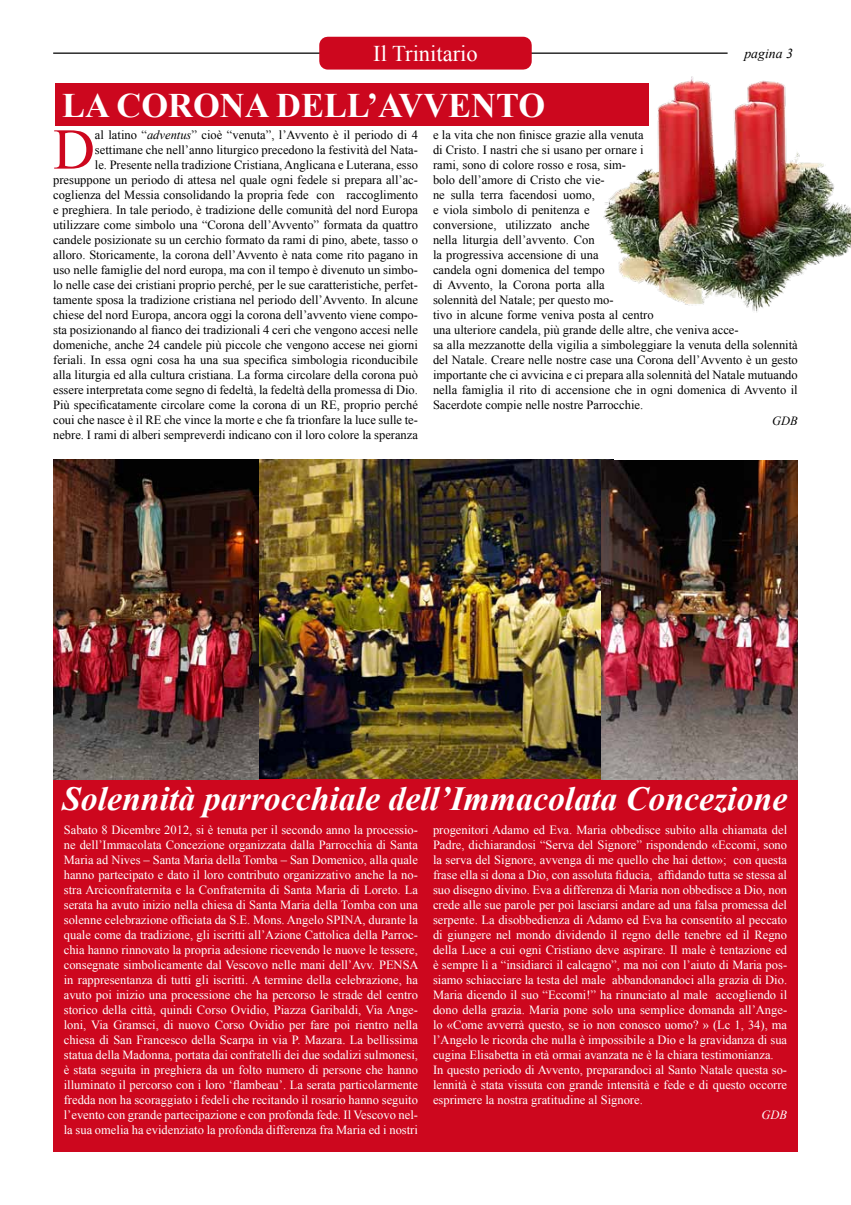
<style>
.page{position:relative;width:851px;height:1205px;background:#fff}
.page>*{position:absolute;margin:0;border:0;box-sizing:border-box;transform-origin:0 0}
.t1{font:57.75px "Times New Roman";color:#cd071e}
.t2{font:700 34.38px "Times New Roman";color:#fff}
.t3{font:italic 700 33.75px "Times New Roman";color:#fff}
.t4{font:22.5px "Times New Roman";color:#fff}
.t5{font:italic 13.75px "Times New Roman";color:#000}
.t6{font:12.5px/15px "Times New Roman";color:#fff;text-align:justify}
.t7{font:12.5px/15px "Times New Roman";color:#000;text-align:right}
.t8{font:italic 12.5px "Times New Roman";color:#000}
.t9{font:italic 12.5px "Times New Roman";color:#fff}
.s1{font-style:italic}
</style>
<div class="page">
<hr style="left:53px;top:53px;width:674px;height:1px;background:#000">
<div style="left:319px;top:37px;width:212px;height:33px;border:17px solid #cd071e"></div>
<img style="left:259px;top:460px;width:342px;height:319px">
<div style="left:55px;top:84px;width:593px;height:42px;background:#cc071e"></div>
<img style="left:601px;top:76px;width:249px;height:237px">
<div style="left:53px;top:779px;width:744px;height:373px;background:#cd071e"></div>
<img style="left:53px;top:460px;width:206px;height:319px">
<img style="left:601px;top:460px;width:196px;height:319px">
<h3 class="t4" style="left:373px;top:39px;width:106px">Il Trinitario</h3>
<p class="t5" style="left:744px;top:44px;width:50px">pagina 3</p>
<h2 class="t2" style="left:62px;top:81px;width:106px">LA CORONA</h2>
<h2 class="t2" style="left:276px;top:81px;width:148px">DELL’AVVENTO</h2>
<h1 class="t1" style="left:53px;top:110px;width:43px">D</h1>
<p class="t7" style="left:53px;top:127px;width:366px">al latino “<span class="s1">adventus</span>” cioè “venuta”, l’Avvento è il periodo di 4 settimane che nell’anno liturgico precedono la festività del Nata-<br>le. Presente nella tradizione Cristiana, Anglicana e Luterana, esso presuppone un periodo di attesa nel quale ogni fedele si prepara all’ac&shy;coglienza del Messia consolidando la propria fede con raccoglimento e preghiera. In tale periodo, è tradizione delle comunità del nord Europa utilizzare come simbolo una “Corona dell’Avvento” formata da quattro candele posizionate su un cerchio formato da rami di pino, abete, tasso o alloro. Storicamente, la corona dell’Avvento è nata come rito pagano in uso nelle famiglie del nord europa, ma con il tempo è divenuto un simbo&shy;lo nelle case dei cristiani proprio perché, per le sue caratteristiche, perfet&shy;tamente sposa la tradizione cristiana nel periodo dell’Avvento. In alcune chiese del nord Europa, ancora oggi la corona dell’avvento viene compo&shy;sta posizionando al fianco dei tradizionali 4 ceri che vengono accesi nelle domeniche, anche 24 candele più piccole che vengono accese nei giorni feriali. In essa ogni cosa ha una sua specifica simbologia riconducibile alla liturgia ed alla cultura cristiana. La forma circolare della corona può essere interpretata come segno di fedeltà, la fedeltà della promessa di Dio.<br>Più specificatamente circolare come la corona di un RE, proprio perché coui che nasce è il RE che vince la morte e che fa trionfare la luce sulle te&shy;nebre. I rami di alberi sempreverdi indicano con il loro colore la speranza</p>
<p class="t7" style="left:433px;top:127px;width:366px;text-align:left">e la vita che non finisce grazie alla venuta<br>di Cristo. I nastri che si usano per ornare i<br>rami, sono di colore rosso e rosa, sim-<br>bolo dell’amore di Cristo che vie-<br>ne sulla terra facendosi uomo,<br>e viola simbolo di penitenza e<br>conversione, utilizzato anche<br>nella liturgia dell’avvento. Con<br>la progressiva accensione di una<br>candela ogni domenica del tempo<br>di Avvento, la Corona porta alla<br>solennità del Natale; per questo mo-<br>tivo in alcune forme veniva posta al centro<br>una ulteriore candela, più grande delle altre, che veniva acce-<br>sa alla mezzanotte della vigilia a simboleggiare la venuta della solennità del Natale. Creare nelle nostre case una Corona dell’Avvento è un gesto importante che ci avvicina e ci prepara alla solennità del Natale mutuando nella famiglia il rito di accensione che in ogni domenica di Avvento il Sacerdote compie nelle nostre Parrocchie.</p>
<p class="t8" style="left:772px;top:412px;width:27px">GDB</p>
<h3 class="t3" style="left:62px;top:775px;width:726px">Solennità parrocchiale dell’Immacolata Concezione</h3>
<p class="t6" style="left:64px;top:822px;width:356px">Sabato 8 Dicembre 2012, si è tenuta per il secondo anno la processio&shy;ne dell’Immacolata Concezione organizzata dalla Parrocchia di Santa Maria ad Nives – Santa Maria della Tomba – San Domenico, alla quale hanno partecipato e dato il loro contributo organizzativo anche la no&shy;stra Arciconfraternita e la Confraternita di Santa Maria di Loreto. La serata ha avuto inizio nella chiesa di Santa Maria della Tomba con una solenne celebrazione officiata da S.E. Mons. Angelo SPINA, durante la quale come da tradizione, gli iscritti all’Azione Cattolica della Parroc&shy;chia hanno rinnovato la propria adesione ricevendo le nuove le tessere, consegnate simbolicamente dal Vescovo nelle mani dell’Avv. PENSA in rappresentanza di tutti gli iscritti. A termine della celebrazione, ha avuto poi inizio una processione che ha percorso le strade del centro storico della città, quindi Corso Ovidio, Piazza Garibaldi, Via Ange&shy;loni, Via Gramsci, di nuovo Corso Ovidio per fare poi rientro nella chiesa di San Francesco della Scarpa in via P. Mazara. La bellissima statua della Madonna, portata dai confratelli dei due sodalizi sulmonesi, è stata seguita in preghiera da un folto numero di persone che hanno illuminato il percorso con i loro ‘flambeau’. La serata particolarmente fredda non ha scoraggiato i fedeli che recitando il rosario hanno seguito l’evento con grande partecipazione e con profonda fede. Il Vescovo nel&shy;la sua omelia ha evidenziato la profonda differenza fra Maria ed i nostri</p>
<p class="t6" style="left:433px;top:822px;width:355px;text-align:left">progenitori Adamo ed Eva. Maria obbedisce subito alla chiamata del Padre, dichiarandosi “Serva del Signore” rispondendo «Eccomi, sono la serva del Signore, avvenga di me quello che hai detto»; con questa frase ella si dona a Dio, con assoluta fiducia, affidando tutta se stessa al suo disegno divino. Eva a differenza di Maria non obbedisce a Dio, non crede alle sue parole per poi lasciarsi andare ad una falsa promessa del serpente. La disobbedienza di Adamo ed Eva ha consentito al peccato di giungere nel mondo dividendo il regno delle tenebre ed il Regno della Luce a cui ogni Cristiano deve aspirare. Il male è tentazione ed è sempre lì a “insidiarci il calcagno”, ma noi con l’aiuto di Maria pos&shy;siamo schiacciare la testa del male abbandonandoci alla grazia di Dio.<br>Maria dicendo il suo “Eccomi!” ha rinunciato al male accogliendo il dono della grazia. Maria pone solo una semplice domanda all’Ange&shy;lo «Come avverrà questo, se io non conosco uomo? » (Lc 1, 34), ma l’Angelo le ricorda che nulla è impossibile a Dio e la gravidanza di sua cugina Elisabetta in età ormai avanzata ne è la chiara testimonianza.<br>In questo periodo di Avvento, preparandoci al Santo Natale questa so&shy;lennità è stata vissuta con grande intensità e fede e di questo occorre esprimere la nostra gratitudine al Signore.</p>
<p class="t9" style="left:761px;top:1106px;width:27px">GDB</p>
</div>
